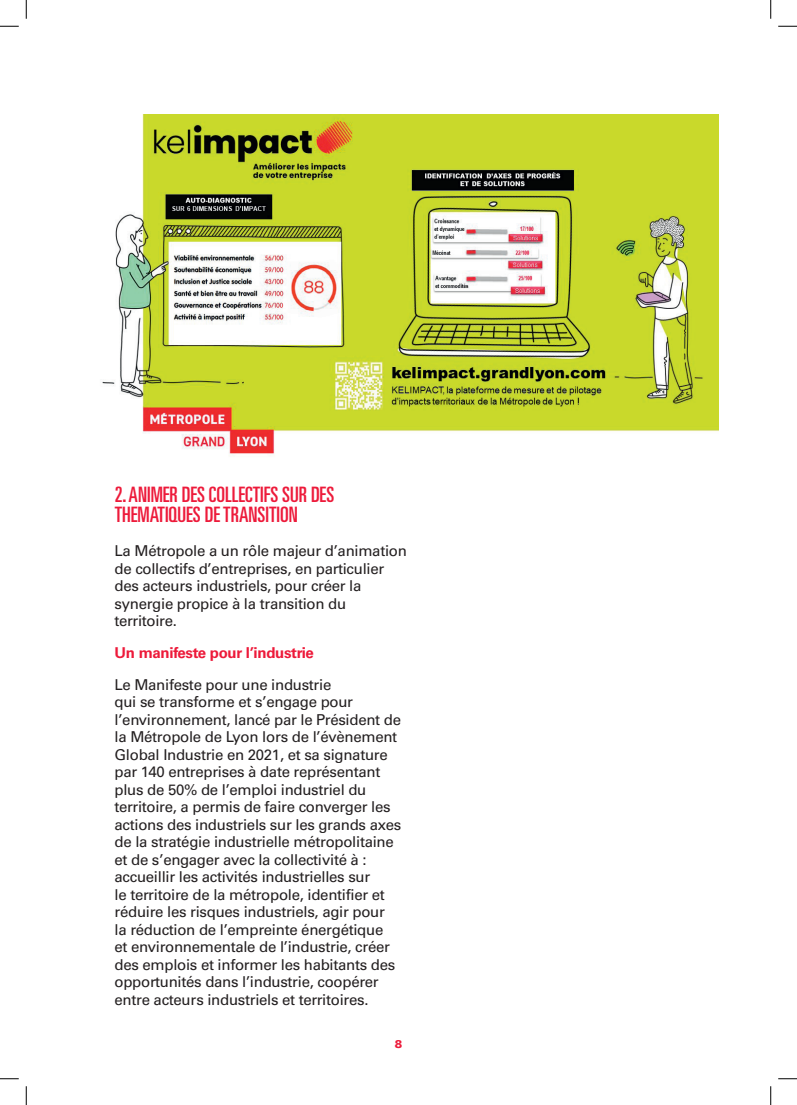
<style>
.page{position:relative;width:797px;height:1105px;background:#fff}
.page>*{position:absolute;margin:0;border:0;box-sizing:border-box;transform-origin:0 0}
.t1{font:ultra-condensed 21.25px/20px "Univers";color:#ed1a3a}
.t2{font:15px/17.5px "Univers";letter-spacing:-.02em;color:#231f20}
.t3{font:700 15px "Univers";letter-spacing:-.02em;color:#ed1a3a}
.t4{font:900 11.25px "Univers";color:#ed1a3a}
</style>
<div class="page">
<img style="left:102px;top:115px;width:616px;height:341px">
<svg style="left:0;top:25px;width:19px;height:2px"></svg>
<svg style="left:778px;top:25px;width:19px;height:2px"></svg>
<svg style="left:0;top:1078px;width:19px;height:1px"></svg>
<svg style="left:778px;top:1078px;width:19px;height:1px"></svg>
<svg style="left:25px;top:0;width:2px;height:19px"></svg>
<svg style="left:25px;top:1086px;width:2px;height:19px"></svg>
<svg style="left:770px;top:0;width:1px;height:19px"></svg>
<svg style="left:770px;top:1086px;width:1px;height:19px"></svg>
<h1 class="t1" style="left:115px;top:484px;width:221px">2. ANIMER DES COLLECTIFS SUR DES<br>THEMATIQUES DE TRANSITION</h1>
<p class="t2" style="left:115px;top:542px;width:294px">La Métropole a un rôle majeur d’animation de collectifs d’entreprises, en particulier des acteurs industriels, pour créer la synergie propice à la transition du territoire.</p>
<p class="t3" style="left:115px;top:644px;width:201px">Un manifeste pour l’industrie</p>
<p class="t2" style="left:115px;top:676px;width:288px">Le Manifeste pour une industrie<br>qui se transforme et s’engage pour l’environnement, lancé par le Président de la Métropole de Lyon lors de l’évènement Global Industrie en 2021, et sa signature par 140 entreprises à date représentant plus de 50% de l’emploi industriel du territoire, a permis de faire converger les actions des industriels sur les grands axes de la stratégie industrielle métropolitaine et de s’engager avec la collectivité à : accueillir les activités industrielles sur<br>le territoire de la métropole, identifier et réduire les risques industriels, agir pour<br>la réduction de l’empreinte énergétique<br>et environnementale de l’industrie, créer des emplois et informer les habitants des opportunités dans l’industrie, coopérer entre acteurs industriels et territoires.</p>
<p class="t4" style="left:395px;top:1037px;width:9px">8</p>
</div>
